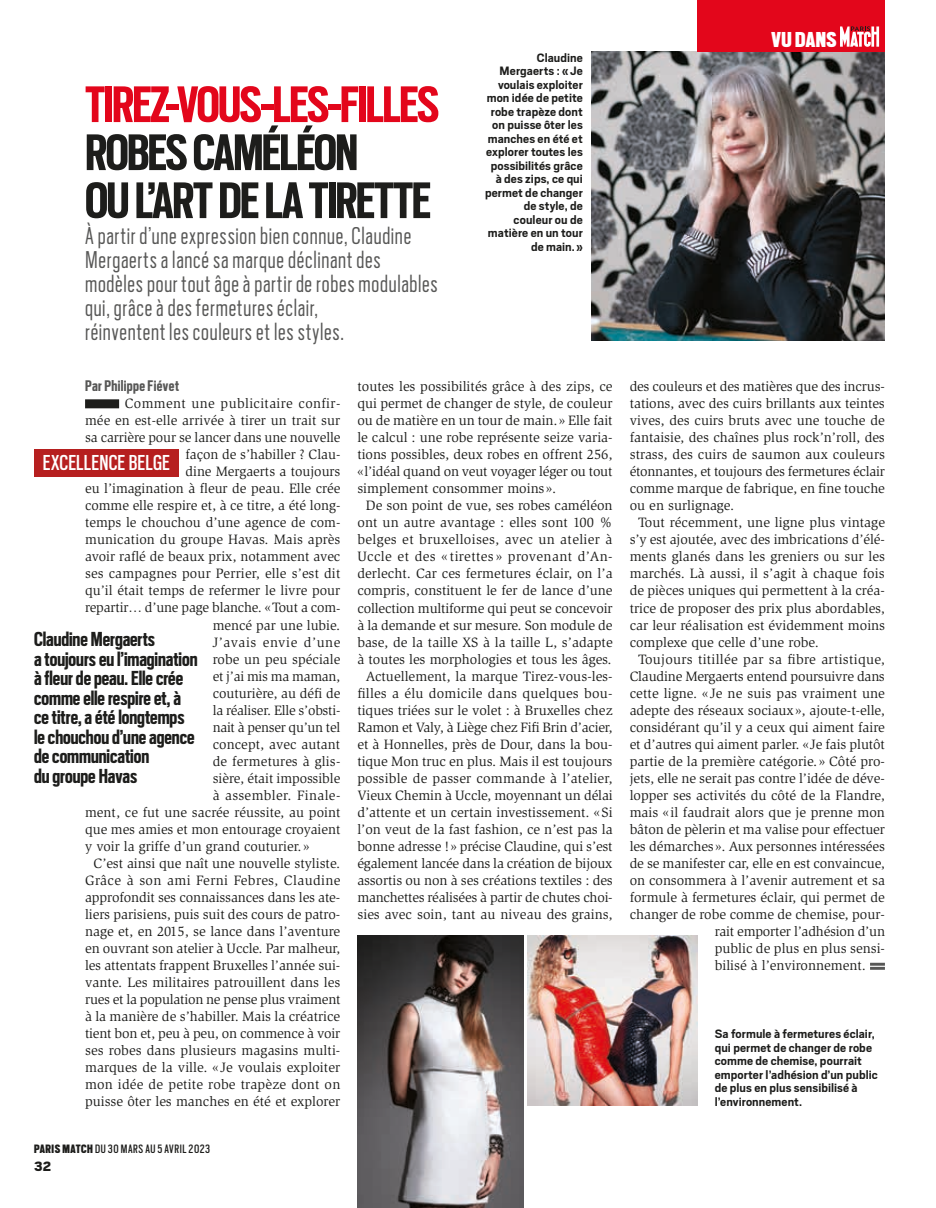
<style>
.page{position:relative;width:936px;height:1208px;background:#fff}
.page>*{position:absolute;margin:0;border:0;box-sizing:border-box;transform-origin:0 0}
.t1{font:700 57px/48px "Scout Cond";letter-spacing:-.025em;color:#1d1d1b}
.t2{font:700 57px "Scout Cond";letter-spacing:-.025em;color:#e3061b}
.t3{font:300 27px/24px "Scout Cond";letter-spacing:.03em;color:#575756}
.t4{font:24px "Scout Cond";letter-spacing:.01em;color:#fff}
.t5{font:900 24px "Scout Cond";letter-spacing:.02em;color:#fff}
.t6{font:700 22.5px/19.5px "Scout Cond";color:#1d1d1b}
.t7{font:700 17.1px "Scout Cond";letter-spacing:.025em;color:#575756}
.t8{font:900 15px "Scout";color:#1d1d1b}
.t9{font:13.95px/17px "Slimbach Std";color:#1d1d1b;text-align:justify}
.t10{font:13.95px "Slimbach Std";letter-spacing:.03em;color:#1d1d1b}
.t11{font:13.95px "Slimbach Std";letter-spacing:.02em;color:#1d1d1b}
.t12{font:13.95px "Slimbach Std";letter-spacing:.025em;color:#1d1d1b}
.t13{font:13.95px "Slimbach Std";letter-spacing:-.02em;color:#1d1d1b}
.t14{font:13.95px "Slimbach Std";letter-spacing:.04em;color:#1d1d1b}
.t15{font:700 13.5px/13.5px "Scout";letter-spacing:.005em;color:#1d1d1b;text-align:right}
.t16{font:13.5px "Scout Cond";letter-spacing:.04em;color:#1d1d1b}
.s1{font-weight:900}
</style>
<div class="page">
<div style="left:85px;top:399px;width:34px;height:9px;background:#1d1d1b"></div>
<hr style="left:870px;top:962px;width:14px;height:3px;background:#575756">
<svg style="left:870px;top:967px;width:14px;height:2px"></svg>
<img style="left:591px;top:51px;width:293px;height:289px">
<div style="left:697px;top:0;width:187px;height:51px;background:#e3061b"></div>
<svg style="left:840px;top:26px;width:39px;height:21px"></svg>
<div style="left:34px;top:449px;width:145px;height:27px;background:#b61f1f"></div>
<img style="left:357px;top:935px;width:166px;height:273px">
<img style="left:527px;top:935px;width:170px;height:171px">
<p class="t15" style="left:485px;top:50px;width:99px">Claudine<br>Mergaerts : « Je voulais exploiter mon idée de petite robe trapèze dont on puisse ôter les manches en été et explorer toutes les possibilités grâce à des zips, ce qui permet de changer de style, de couleur ou de matière en un tour de main. »</p>
<h1 class="t2" style="left:85px;top:67px;width:355px">TIREZ-VOUS-LES-FILLES</h1>
<h1 class="t1" style="left:85px;top:126px;width:347px">ROBES CAMÉLÉON<br>OUL’ART DE LA TIRETTE</h1>
<h2 class="t3" style="left:85px;top:222px;width:354px">À partir d’une expression bien connue, Claudine Mergaerts a lancé sa marque déclinant des modèles pour tout âge à partir de robes modulables qui, grâce à des fermetures éclair,<br>réinventent les couleurs et les styles.</h2>
<p class="t7" style="left:85px;top:375px;width:95px">Par Philippe Fiévet</p>
<p class="t10" style="left:125px;top:396px;width:217px">Comment une publicitaire confir-</p>
<p class="t9" style="left:85px;top:412px;width:257px">mée en est-elle arrivée à tirer un trait sur</p>
<p class="t9" style="left:85px;top:429px;width:257px">sa carrière pour se lancer dans une nouvelle</p>
<p class="t9" style="left:185px;top:446px;width:156px">façon de s’habiller ? Clau-</p>
<p class="t9" style="left:185px;top:463px;width:156px">dine Mergaerts a toujours</p>
<p class="t9" style="left:85px;top:480px;width:257px">eu l’imagination à fleur de peau. Elle crée</p>
<p class="t9" style="left:85px;top:497px;width:257px">comme elle respire et, à ce titre, a été long-</p>
<p class="t9" style="left:85px;top:514px;width:257px">temps le chouchou d’une agence de com-</p>
<p class="t9" style="left:85px;top:531px;width:257px">munication du groupe Havas. Mais après</p>
<p class="t9" style="left:85px;top:548px;width:257px">avoir raflé de beaux prix, notamment avec</p>
<p class="t9" style="left:85px;top:565px;width:257px">ses campagnes pour Perrier, elle s’est dit</p>
<p class="t9" style="left:85px;top:582px;width:257px">qu’il était temps de refermer le livre pour</p>
<p class="t9" style="left:85px;top:599px;width:257px">repartir… d’une page blanche. «Tout a com-</p>
<p class="t9" style="left:213px;top:616px;width:129px">mencé par une lubie.</p>
<p class="t14" style="left:213px;top:634px;width:129px">J’avais envie d’une</p>
<p class="t9" style="left:213px;top:650px;width:129px">robe un peu spéciale</p>
<p class="t9" style="left:213px;top:667px;width:129px">et j’ai mis ma maman,</p>
<p class="t9" style="left:213px;top:684px;width:129px">couturière, au défi de</p>
<p class="t9" style="left:213px;top:701px;width:129px">la réaliser. Elle s’obsti-</p>
<p class="t13" style="left:213px;top:719px;width:129px">nait à penser qu’un tel</p>
<p class="t9" style="left:213px;top:735px;width:129px">concept, avec autant</p>
<p class="t9" style="left:213px;top:752px;width:129px">de fermetures à glis-</p>
<p class="t9" style="left:213px;top:769px;width:129px">sière, était impossible</p>
<p class="t10" style="left:213px;top:787px;width:129px">à assembler. Finale-</p>
<p class="t9" style="left:85px;top:803px;width:257px">ment, ce fut une sacrée réussite, au point</p>
<p class="t9" style="left:85px;top:820px;width:257px">que mes amies et mon entourage croyaient</p>
<p class="t9" style="left:85px;top:837px;width:226px">y voir la griffe d’un grand couturier. »</p>
<p class="t9" style="left:94px;top:854px;width:248px">C’est ainsi que naît une nouvelle styliste.</p>
<p class="t12" style="left:85px;top:872px;width:257px">Grâce à son ami Ferni Febres, Claudine</p>
<p class="t9" style="left:85px;top:888px;width:257px">approfondit ses connaissances dans les ate-</p>
<p class="t9" style="left:85px;top:905px;width:257px">liers parisiens, puis suit des cours de patro-</p>
<p class="t9" style="left:85px;top:922px;width:257px">nage et, en 2015, se lance dans l’aventure</p>
<p class="t9" style="left:85px;top:939px;width:257px">en ouvrant son atelier à Uccle. Par malheur,</p>
<p class="t9" style="left:85px;top:956px;width:257px">les attentats frappent Bruxelles l’année sui-</p>
<p class="t9" style="left:85px;top:973px;width:257px">vante. Les militaires patrouillent dans les</p>
<p class="t9" style="left:85px;top:990px;width:257px">rues et la population ne pense plus vraiment</p>
<p class="t9" style="left:85px;top:1007px;width:257px">à la manière de s’habiller. Mais la créatrice</p>
<p class="t9" style="left:85px;top:1024px;width:257px">tient bon et, peu à peu, on commence à voir</p>
<p class="t9" style="left:85px;top:1041px;width:257px">ses robes dans plusieurs magasins multi-</p>
<p class="t9" style="left:85px;top:1058px;width:257px">marques de la ville. « Je voulais exploiter</p>
<p class="t9" style="left:85px;top:1075px;width:257px">mon idée de petite robe trapèze dont on</p>
<p class="t9" style="left:85px;top:1092px;width:257px">puisse ôter les manches en été et explorer</p>
<p class="t9" style="left:357px;top:378px;width:257px">toutes les possibilités grâce à des zips, ce qui permet de changer de style, de couleur ou de matière en un tour de main. » Elle fait le calcul : une robe représente seize varia&shy;tions possibles, deux robes en offrent 256, «l’idéal quand on veut voyager léger ou tout simplement consommer moins ».</p>
<p class="t9" style="left:357px;top:497px;width:257px;text-align:right">De son point de vue, ses robes caméléon ont un autre avantage : elles sont 100 % belges et bruxelloises, avec un atelier à Uccle et des « tirettes » provenant d’An&shy;derlecht. Car ces fermetures éclair, on l’a compris, constituent le fer de lance d’une collection multiforme qui peut se concevoir à la demande et sur mesure. Son module de base, de la taille XS à la taille L, s’adapte à toutes les morphologies et tous les âges.<br>Actuellement, la marque Tirez-vous-les&shy;filles a élu domicile dans quelques bou&shy;tiques triées sur le volet : à Bruxelles chez Ramon et Valy, à Liège chez Fifi Brin d’acier, et à Honnelles, près de Dour, dans la bou&shy;tique Mon truc en plus. Mais il est toujours possible de passer commande à l’atelier, Vieux Chemin à Uccle, moyennant un délai d’attente et un certain investissement. «Si l’on veut de la fast fashion, ce n’est pas la bonne adresse ! » précise Claudine, qui s’est également lancée dans la création de bijoux assortis ou non à ses créations textiles : des manchettes réalisées à partir de chutes choi&shy;sies avec soin, tant au niveau des grains,</p>
<h3 class="t4" style="left:43px;top:447px;width:129px">EXCELLENCE BELGE</h3>
<h3 class="t6" style="left:34px;top:628px;width:165px">Claudine Mergaerts atoujours eu l’imagination à fleur depeau. Elle crée comme elle respire et, à cetitre, a été longtemps lechouchou d’une agence decommunication dugroupe Havas</h3>
<p class="t16" style="left:34px;top:1139px;width:178px"><span class="s1">PARIS MATCH</span> DU 30 MARS AU 5 AVRIL 2023</p>
<p class="t8" style="left:34px;top:1156px;width:19px">32</p>
<h3 class="t5" style="left:771px;top:24px;width:66px">VU DANS</h3>
<p class="t9" style="left:629px;top:378px;width:257px">des couleurs et des matières que des incrus&shy;tations, avec des cuirs brillants aux teintes vives, des cuirs bruts avec une touche de fantaisie, des chaînes plus rock’n’roll, des strass, des cuirs de saumon aux couleurs étonnantes, et toujours des fermetures éclair comme marque de fabrique, en fine touche ou en surlignage.</p>
<p class="t9" style="left:629px;top:514px;width:257px;text-indent:9px">Tout récemment, une ligne plus vintage s’y est ajoutée, avec des imbrications d’élé&shy;ments glanés dans les greniers ou sur les marchés. Là aussi, il s’agit à chaque fois de pièces uniques qui permettent à la créa&shy;trice de proposer des prix plus abordables, car leur réalisation est évidemment moins complexe que celle d’une robe.</p>
<p class="t11" style="left:638px;top:651px;width:248px">Toujours titillée par sa fibre artistique,</p>
<p class="t9" style="left:629px;top:667px;width:257px">Claudine Mergaerts entend poursuivre dans</p>
<p class="t9" style="left:629px;top:684px;width:257px">cette ligne. « Je ne suis pas vraiment une</p>
<p class="t9" style="left:629px;top:701px;width:257px">adepte des réseaux sociaux», ajoute-t-elle,</p>
<p class="t9" style="left:629px;top:718px;width:257px">considérant qu’il y a ceux qui aiment faire</p>
<p class="t9" style="left:629px;top:735px;width:257px">et d’autres qui aiment parler. «Je fais plutôt</p>
<p class="t9" style="left:629px;top:752px;width:257px">partie de la première catégorie. » Côté pro-</p>
<p class="t9" style="left:629px;top:769px;width:257px">jets, elle ne serait pas contre l’idée de déve-</p>
<p class="t9" style="left:629px;top:786px;width:257px">lopper ses activités du côté de la Flandre,</p>
<p class="t9" style="left:629px;top:803px;width:257px">mais « il faudrait alors que je prenne mon</p>
<p class="t9" style="left:629px;top:820px;width:257px">bâton de pèlerin et ma valise pour effectuer</p>
<p class="t9" style="left:629px;top:837px;width:257px">les démarches ». Aux personnes intéressées</p>
<p class="t9" style="left:629px;top:854px;width:257px">de se manifester car, elle en est convaincue,</p>
<p class="t9" style="left:629px;top:871px;width:257px">on consommera à l’avenir autrement et sa</p>
<p class="t9" style="left:629px;top:888px;width:257px">formule à fermetures éclair, qui permet de</p>
<p class="t9" style="left:629px;top:905px;width:257px">changer de robe comme de chemise, pour-</p>
<p class="t9" style="left:714px;top:922px;width:172px">rait emporter l’adhésion d’un</p>
<p class="t9" style="left:714px;top:939px;width:172px">public de plus en plus sensi-</p>
<p class="t9" style="left:714px;top:956px;width:153px">bilisé à l’environnement.</p>
<p class="t15" style="left:714px;top:1026px;width:165px;text-align:left">Sa formule à fermetures éclair, qui permet de changer de robe comme de chemise, pourrait emporter l’adhésion d’un public de plus en plus sensibilisé à l’environnement.</p>
</div>
